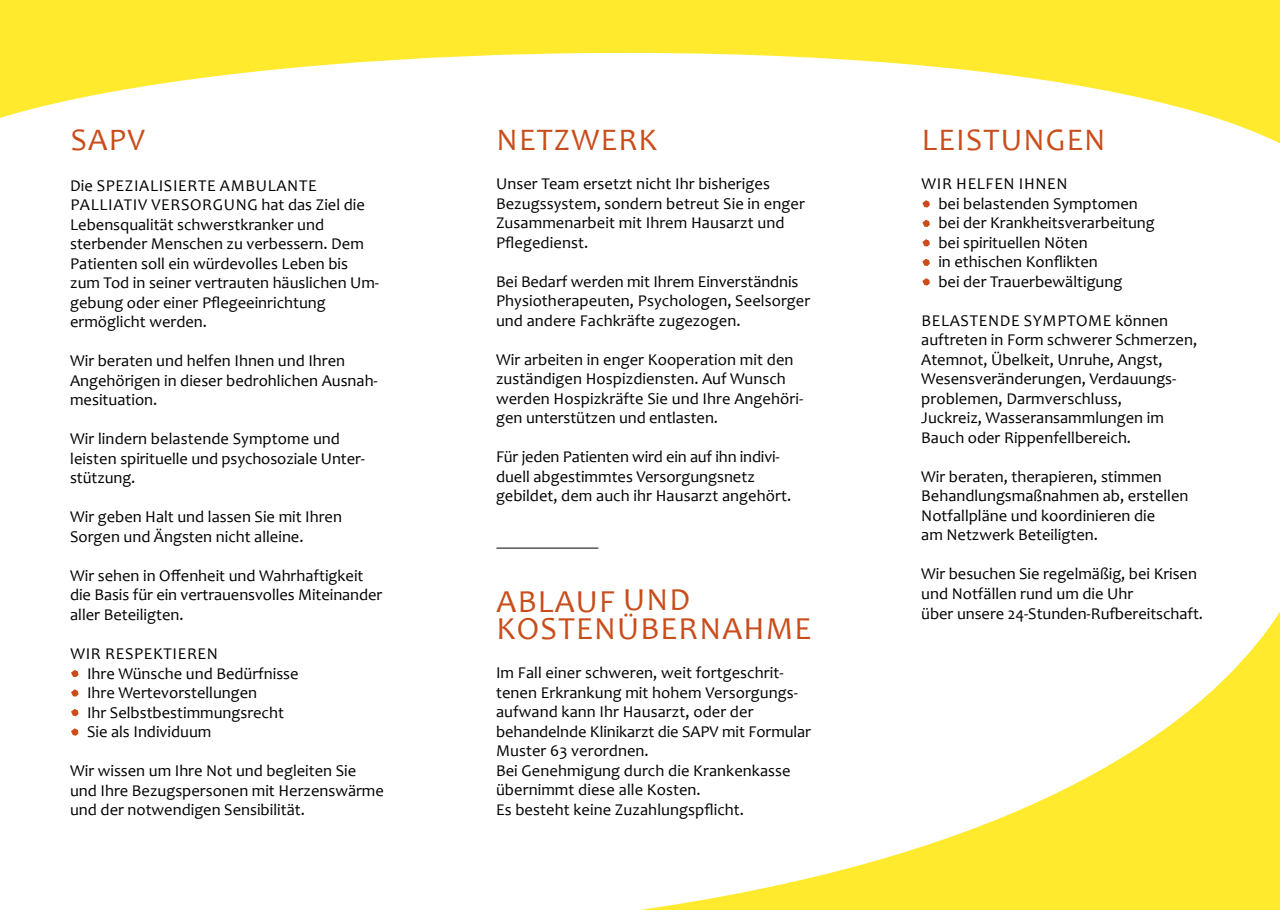
<style>
.page{position:relative;width:1280px;height:910px;background:#fff}
.page>*{position:absolute;margin:0;border:0;box-sizing:border-box;transform-origin:0 0}
.t1{font:32.25px/27.8px "Candara";letter-spacing:.04em;color:#c94d1b}
.t2{font:31.5px "Candara";letter-spacing:.04em;color:#c94d1b}
.t3{font:16.5px/19.5px "Candara";color:#000}
.t4{font:16.5px "Candara";letter-spacing:.04em;color:#000}
</style>
<div class="page">
<svg style="left:922px;top:239px;width:8px;height:7px"></svg>
<svg style="left:922px;top:259px;width:8px;height:7px"></svg>
<svg style="left:922px;top:278px;width:8px;height:7px"></svg>
<svg style="left:496px;top:547px;width:784px;height:363px"></svg>
<svg style="left:624px;top:613px;width:8px;height:4px"></svg>
<hr style="left:496px;top:548px;width:102px;height:1px;background:#000">
<svg style="left:71px;top:670px;width:8px;height:7px"></svg>
<svg style="left:71px;top:689px;width:8px;height:8px"></svg>
<svg style="left:71px;top:709px;width:8px;height:7px"></svg>
<svg style="left:71px;top:728px;width:8px;height:8px"></svg>
<svg style="left:0;top:0;width:1280px;height:227px"></svg>
<h2 class="t2" style="left:71px;top:120px;width:75px">SAPV</h2>
<p class="t3" style="left:70px;top:176px;width:37px">Die Spez</p>
<p class="t3" style="left:70px;top:176px;width:310px;text-indent:64px">ialisierte Am bulante Palliativ Ve rsorgung hat das Ziel die Lebensqualität schwerstkranker und sterbender Menschen zu verbessern. Dem Patienten soll ein würdevolles Leben bis zum Tod in seiner vertrauten häuslichen U m&shy;gebung oder einer Pflegeeinrichtung ermöglicht werden.</p>
<p class="t3" style="left:70px;top:351px;width:309px">Wir beraten und helfen I hnen und I hren<br>Angehörigen in dieser bedrohlichen Ausnah&shy;mesituation.</p>
<p class="t3" style="left:70px;top:429px;width:296px">Wir lindern belastende Symptome und leisten spirituelle und psychosoziale U nter&shy;stützung.</p>
<p class="t3" style="left:70px;top:507px;width:273px">Wir geben Halt und lassen Sie mit I hren<br>Sorgen und Ängsten nicht alleine.</p>
<p class="t3" style="left:70px;top:566px;width:314px">Wir sehen in Offenheit und Wahrhaftigkeit die Basis für ein vertrauensvolles Miteinander aller Beteiligten.</p>
<p class="t3" style="left:87px;top:644px;width:213px;text-indent:-17px">Wir respektieren<br>I hre Wünsche und Bedürfnisse<br>I hre Wertevorstellungen<br>I hr Selbstbestimmungsrecht<br>Sie als I ndividuum</p>
<p class="t3" style="left:70px;top:761px;width:315px">Wir wissen um I hre N ot und begleiten Sie und I hre Bezugspersonen mit Herzenswärme und der notwendigen Sensibilität.</p>
<h2 class="t2" style="left:497px;top:120px;width:79px">Netzwe</h2>
<h2 class="t2" style="left:618px;top:120px;width:40px">rk</h2>
<p class="t3" style="left:496px;top:174px;width:310px">U nser Team ersetzt nicht I hr bisheriges Bezugssystem, sondern betreut Sie in enger Zusammenarbeit mit I hrem Hausarzt und Pflegedienst.</p>
<p class="t3" style="left:496px;top:272px;width:316px">Bei Bedarf werden mit I hrem Einverständnis<br>Physiotherapeuten, Psychologen, Seelsorger und andere Fachkräfte zugezogen.</p>
<p class="t3" style="left:496px;top:350px;width:309px">Wir arbeiten in enger Kooperation mit den zuständigen Hospizdiensten. Auf Wunsch werden Hospizkräfte Sie und I hre Angehöri&shy;gen unterstützen und entlasten.</p>
<p class="t3" style="left:496px;top:447px;width:297px">Für jeden Patienten wird ein auf ihn indivi&shy;duell abgestimmtes Versorgungsnetz gebildet, dem auch ihr Hausarzt angehört.</p>
<h1 class="t1" style="left:497px;top:587px;width:270px">Ablauf und<br>Kostenubernahme</h1>
<p class="t3" style="left:496px;top:663px;width:317px">I m Fall einer schweren, weit fortgeschrit&shy;tenen Erkrankung mit hohem Versorgungs&shy;aufwand kann I hr Hausarzt, oder der behandelnde Klinikarzt die SAPV mit Formular Muster 63 verordnen.<br>Bei Genehmigung durch die Krankenkasse übernimmt diese alle Kosten.<br>Es besteht keine Zuzahlungspflicht.</p>
<h2 class="t2" style="left:922px;top:120px;width:185px">Leistungen</h2>
<p class="t3" style="left:938px;top:174px;width:218px;text-indent:-17px">Wir helfen Ih nen<br>bei belastenden Symptomen bei der Krankheitsverarbeitung bei spirituellen N öten<br>in ethischen Konflikten<br>bei der Trauerbewältigung</p>
<p class="t4" style="left:921px;top:310px;width:114px">Belastende Symp</p>
<p class="t3" style="left:1067px;top:311px;width:22px">tome</p>
<p class="t3" style="left:921px;top:311px;width:277px;text-indent:194px">können auftreten in Form schwerer Schmerzen,<br>Atemnot, Ü belkeit, U nruhe, Angst,<br>Wesensveränderungen, Verdauungs&shy;problemen, Darmverschluss,<br>Juckreiz, Wasseransammlungen im<br>Bauch oder Rippenfellbereich.</p>
<p class="t3" style="left:921px;top:467px;width:269px">Wir beraten, therapieren, stimmen Behandlungsmaßnahmen ab, erstellen N otfallpläne und koordinieren die<br>am N etzwerk Beteiligten.</p>
<p class="t3" style="left:921px;top:564px;width:283px">Wir besuchen Sie regelmäßig, bei Krisen und Notfällen rund um die Uhr<br>über unsere 24-Stunden-Rufbereitschaft.</p>
</div>
